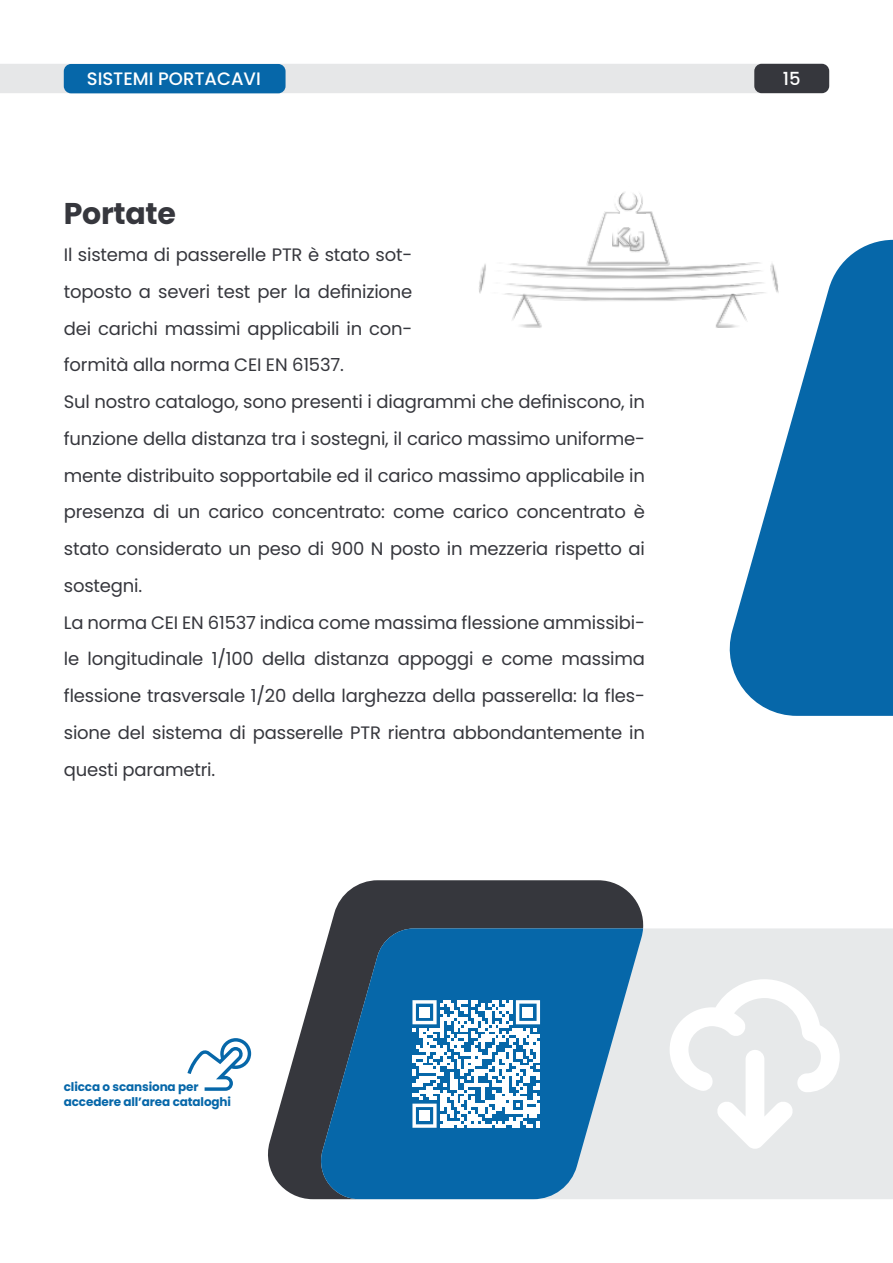
<style>
.page{position:relative;width:893px;height:1263px;background:#fff}
.page>*{position:absolute;margin:0;border:0;box-sizing:border-box;transform-origin:0 0}
.t1{font:700 30px "Poppins";letter-spacing:-.01em;color:#36373d}
.t2{font:18px/36.8px "Poppins";letter-spacing:-.01em;color:#36373d}
.t3{font:500 18px "Poppins";color:#fff}
.t4{font:700 12px/15px "Poppins";letter-spacing:-.01em;color:#0667a9}
</style>
<div class="page">
<div style="left:0;top:64px;width:829px;height:29px;background:#e6e7e8"></div>
<div style="left:64px;top:64px;width:222px;height:29px;background:#0667a9;border-radius:7px"></div>
<div style="left:754px;top:64px;width:75px;height:29px;background:#36373d;border-radius:7px"></div>
<div style="left:645px;top:928px;width:248px;height:271px;background:#e7e9ea"></div>
<svg style="left:268px;top:880px;width:377px;height:319px;fill:#36373d"></svg>
<svg style="left:316px;top:928px;width:327px;height:271px;background:#2d74a5"></svg>
<svg style="left:729px;top:240px;width:164px;height:476px;fill:#0667a9"></svg>
<svg style="left:670px;top:979px;width:170px;height:170px"></svg>
<svg style="left:412px;top:1000px;width:128px;height:128px"></svg>
<div style="left:419px;top:1110px;width:11px;height:11px;background:#fff"></div>
<svg style="left:187px;top:1038px;width:64px;height:53px"></svg>
<img style="left:770px;top:262px;width:9px;height:29px">
<img style="left:512px;top:301px;width:30px;height:27px">
<img style="left:715px;top:301px;width:33px;height:28px">
<img style="left:504px;top:291px;width:276px;height:10px">
<img style="left:504px;top:282px;width:274px;height:10px">
<img style="left:509px;top:269px;width:267px;height:11px">
<img style="left:509px;top:262px;width:265px;height:10px">
<img style="left:479px;top:264px;width:7px;height:30px">
<img style="left:586px;top:192px;width:85px;height:74px">
<p class="t3" style="left:87px;top:66px;width:175px">SISTEMI PORTACAVI</p>
<p class="t3" style="left:783px;top:66px;width:19px">15</p>
<h1 class="t1" style="left:64px;top:193px;width:114px">Portate</h1>
<p class="t2" style="left:64px;top:236px;width:583px">Il sistema di passerelle PTR è stato sot-<br>toposto a severi test per la definizione<br>dei carichi massimi applicabili in con-<br>formità alla norma CEI EN 61537.<br>Sul nostro catalogo, sono presenti i diagrammi che definiscono, in funzione della distanza tra i sostegni, il carico massimo uniforme&shy;mente distribuito sopportabile ed il carico massimo applicabile in presenza di un carico concentrato: come carico concentrato è stato considerato un peso di 900 N posto in mezzeria rispetto ai sostegni.<br>La norma CEI EN 61537 indica come massima flessione ammissibi&shy;le longitudinale 1/100 della distanza appoggi e come massima flessione trasversale 1/20 della larghezza della passerella: la fles&shy;sione del sistema di passerelle PTR rientra abbondantemente in questi parametri.</p>
<p class="t4" style="left:64px;top:1079px;width:169px">clicca o scansiona per accedere all’area cataloghi</p>
</div>
